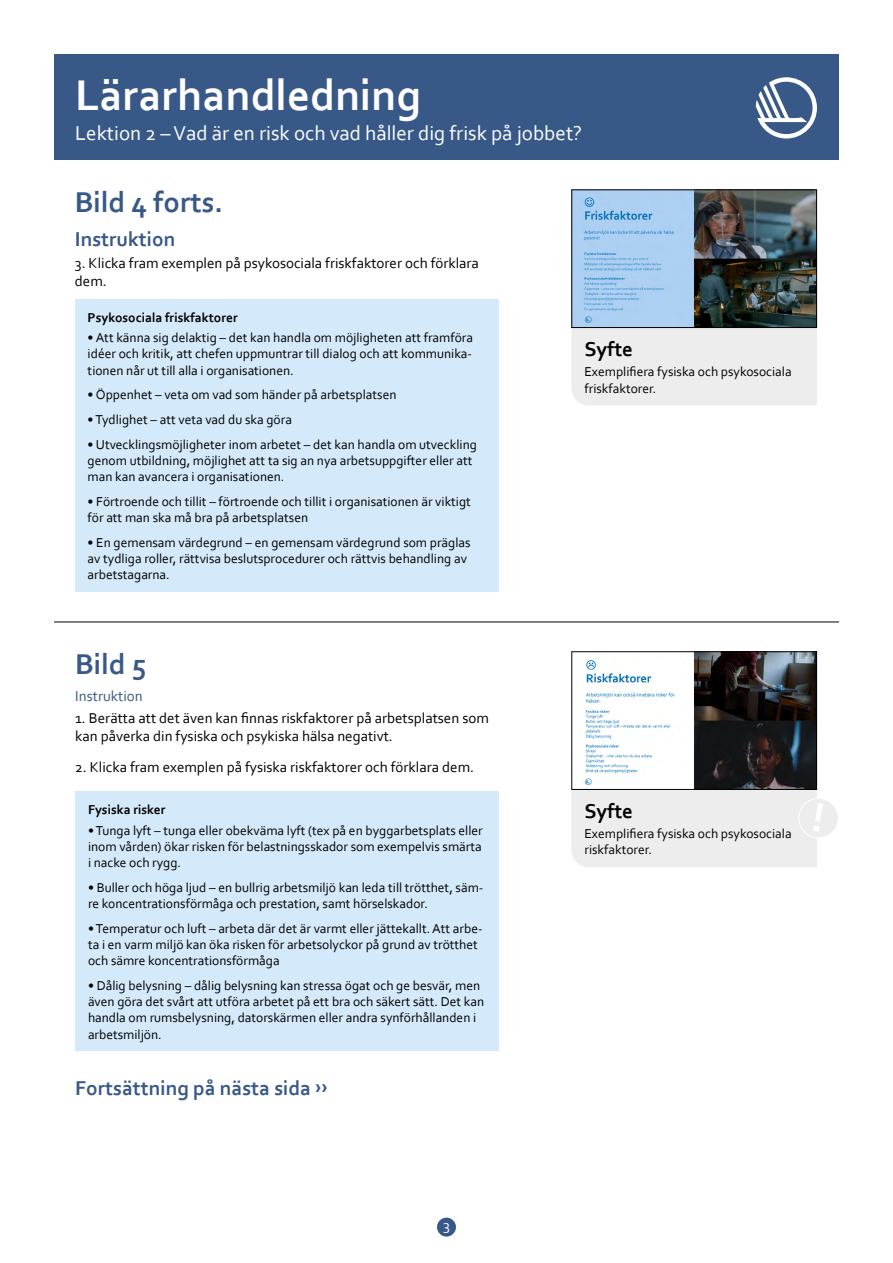
<style>
.page{position:relative;width:893px;height:1263px;background:#fff}
.page>*{position:absolute;margin:0;border:0;box-sizing:border-box;transform-origin:0 0}
.Lärarhandledning_H1{font:700 45px "Corbel";color:#fff}
.Bild_Rubrik_H2{font:700 30px "Corbel";color:#385988}
.t1{font:21px "Corbel";color:#fff}
.Instruktion_Rubrik_H{font:700 21px "Corbel";color:#385988}
.Syfte_Rubrik_H4{font:700 21px "Corbel";color:#000}
.Brödtext_P{font:15px/18px "Corbel";color:#000}
.t2{font:15px "Corbel";color:#385988}
.t3{font:15px "Corbel";color:#fff}
.Blå_ruta_Brödtext_P{font:13.5px/16.2px "Corbel";color:#000}
.Syfte_Brödtext_P{font:13.5px/16.2px "Corbel";color:#000}
.Blå_ruta_Rubrik_P{font:700 13.5px "Corbel";color:#000}
</style>
<div class="page">
<hr style="left:54px;top:622px;width:785px;height:1px;background:#000">
<img style="left:584px;top:653px;width:231px;height:135px">
<div style="left:571px;top:651px;width:246px;height:139px;border:1px solid #000"></div>
<div style="left:571px;top:789px;width:267px;height:78px;background:#ededee"></div>
<div style="left:571px;top:328px;width:246px;height:77px;background:#ededee"></div>
<img style="left:573px;top:191px;width:242px;height:135px">
<div style="left:571px;top:189px;width:246px;height:139px;border:1px solid #000"></div>
<div style="left:75px;top:299px;width:424px;height:293px;background:#d4e9f9"></div>
<div style="left:75px;top:791px;width:424px;height:260px;background:#d4e9f9"></div>
<div style="left:437px;top:1217px;width:19px;height:19px;background:#385988;border-radius:50%"></div>
<div style="left:54px;top:54px;width:785px;height:106px;background:#385988"></div>
<svg style="left:756px;top:77px;width:61px;height:62px"></svg>
<h1 class="Lärarhandledning_H1" style="left:75px;top:67px;width:347px">Lärarhandledning</h1>
<h3 class="t1" style="left:75px;top:120px;width:508px">Lektion 2 – Vad är en risk och vad håller dig frisk på jobbet?</h3>
<h2 class="Bild_Rubrik_H2" style="left:75px;top:184px;width:150px">Bild 4 forts.</h2>
<h3 class="Instruktion_Rubrik_H" style="left:75px;top:226px;width:102px">Instruktion</h3>
<p class="Brödtext_P" style="left:75px;top:254px;width:406px">3. Klicka fram exemplen på psykosociala friskfaktorer och förklara dem.</p>
<p class="Blå_ruta_Rubrik_P" style="left:88px;top:309px;width:152px">Psykosociala friskfaktorer</p>
<p class="Blå_ruta_Brödtext_P" style="left:88px;top:329px;width:387px;text-align:justify">• Att känna sig delaktig – det kan handla om möjligheten att framföra idéer och kritik, att chefen uppmuntrar till dialog och att kommunika&shy;tionen når ut till alla i organisationen.</p>
<p class="Blå_ruta_Brödtext_P" style="left:88px;top:386px;width:310px">• Öppenhet – veta om vad som händer på arbetsplatsen</p>
<p class="Blå_ruta_Brödtext_P" style="left:88px;top:411px;width:206px">• Tydlighet – att veta vad du ska göra</p>
<p class="Blå_ruta_Brödtext_P" style="left:88px;top:436px;width:391px">• Utvecklingsmöjligheter inom arbetet – det kan handla om utveckling genom utbildning, möjlighet att ta sig an nya arbetsuppgifter eller att man kan avancera i organisationen.</p>
<p class="Blå_ruta_Brödtext_P" style="left:88px;top:493px;width:385px">• Förtroende och tillit – förtroende och tillit i organisationen är viktigt för att man ska må bra på arbetsplatsen</p>
<p class="Blå_ruta_Brödtext_P" style="left:88px;top:534px;width:384px">• En gemensam värdegrund – en gemensam värdegrund som präglas av tydliga roller, rättvisa beslutsprocedurer och rättvis behandling av arbetstagarna.</p>
<h2 class="Bild_Rubrik_H2" style="left:75px;top:645px;width:73px">Bild 5</h2>
<p class="t2" style="left:75px;top:686px;width:69px">Instruktion</p>
<p class="Brödtext_P" style="left:75px;top:708px;width:415px">1. Berätta att det även kan finnas riskfaktorer på arbetsplatsen som kan påverka din fysiska och psykiska hälsa negativt.</p>
<p class="Brödtext_P" style="left:75px;top:757px;width:400px">2. Klicka fram exemplen på fysiska riskfaktorer och förklara dem.</p>
<p class="Blå_ruta_Rubrik_P" style="left:88px;top:801px;width:79px">Fysiska risker</p>
<p class="Blå_ruta_Brödtext_P" style="left:88px;top:822px;width:396px;text-align:justify">• Tunga lyft – tunga eller obekväma lyft (tex på en byggarbetsplats eller inom vården) ökar risken för belastningsskador som exempelvis smärta i nacke och rygg.</p>
<p class="Blå_ruta_Brödtext_P" style="left:88px;top:879px;width:397px">• Buller och höga ljud – en bullrig arbetsmiljö kan leda till trötthet, säm&shy;re koncentrationsförmåga och prestation, samt hörselskador.</p>
<p class="Blå_ruta_Brödtext_P" style="left:88px;top:920px;width:396px">• Temperatur och luft – arbeta där det är varmt eller jättekallt. Att arbe&shy;ta i en varm miljö kan öka risken för arbetsolyckor på grund av trötthet och sämre koncentrationsförmåga</p>
<p class="Blå_ruta_Brödtext_P" style="left:88px;top:977px;width:398px">• Dålig belysning – dålig belysning kan stressa ögat och ge besvär, men även göra det svårt att utföra arbetet på ett bra och säkert sätt. Det kan handla om rumsbelysning, datorskärmen eller andra synförhållanden i arbetsmiljön.</p>
<h3 class="Instruktion_Rubrik_H" style="left:75px;top:1075px;width:254px">Fortsättning på nästa sida ››</h3>
<p class="t3" style="left:443px;top:1215px;width:8px">3</p>
<h4 class="Syfte_Rubrik_H4" style="left:584px;top:336px;width:50px">Syfte</h4>
<p class="Syfte_Brödtext_P" style="left:584px;top:363px;width:209px">Exemplifiera fysiska och psykosociala friskfaktorer.</p>
<h4 class="Syfte_Rubrik_H4" style="left:584px;top:798px;width:50px">Syfte</h4>
<p class="Syfte_Brödtext_P" style="left:584px;top:825px;width:209px">Exemplifiera fysiska och psykosociala riskfaktorer.</p>
</div>
